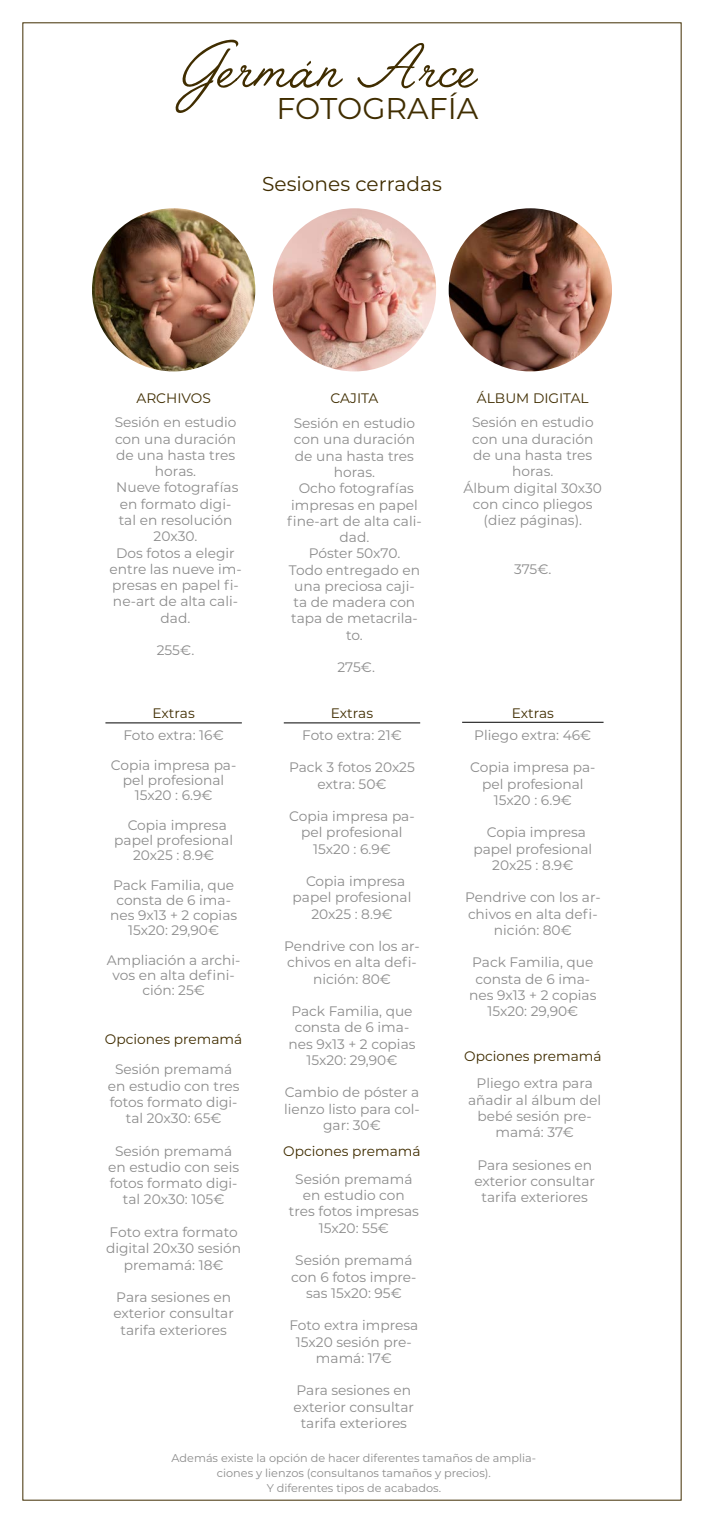
<style>
.page{position:relative;width:704px;height:1523px;background:#fff}
.page>*{position:absolute;margin:0;border:0;box-sizing:border-box;transform-origin:0 0}
.t1{font:79.06px "Angelface";color:#402d00}
.t2{font:30px "Montserrat";color:#402d00}
.t3{font:20.12px "Montserrat";color:#402d00}
.t4{font:13.75px/16.2px "Montserrat";color:#8c8c8c;text-align:center}
.t5{font:13.75px "Montserrat";color:#402d00}
.t6{font:11.25px/15px "Montserrat";color:#8c8c8c;text-align:center}
</style>
<div class="page">
<img style="left:92px;top:208px;width:163px;height:163px;border-radius:82px">
<img style="left:272px;top:208px;width:164px;height:163px;border-radius:82px">
<img style="left:448px;top:208px;width:163px;height:163px;border-radius:82px">
<hr style="left:105px;top:722px;width:137px;height:1px;background:#000">
<hr style="left:462px;top:722px;width:141px;height:1px;background:#000">
<hr style="left:283px;top:722px;width:137px;height:1px;background:#000">
<h1 class="t1" style="left:181px;top:24px;width:296px">Germán Arce</h1>
<h2 class="t2" style="left:276px;top:88px;width:203px">FOTOGRAFÍA</h2>
<h3 class="t3" style="left:262px;top:170px;width:181px">Sesiones cerradas</h3>
<p class="t5" style="left:136px;top:389px;width:76px">ARCHIVOS</p>
<p class="t5" style="left:330px;top:389px;width:50px">CAJITA</p>
<p class="t5" style="left:476px;top:389px;width:113px">ÁLBUM DIGITAL</p>
<p class="t4" style="left:287px;top:415px;width:136px">Sesión en estudio con una duración de una hasta tres horas.<br>Ocho fotografías impresas en papel fine-art de alta cali&shy;dad.<br>Póster 50x70.<br>Todo entregado en una preciosa caji&shy;ta de madera con tapa de metacrila&shy;to.</p>
<p class="t4" style="left:337px;top:658px;width:39px">275€.</p>
<p class="t4" style="left:109px;top:414px;width:133px">Sesión en estudio con una duración de una hasta tres horas.<br>Nueve fotografías en formato digi&shy;tal en resolución<br>20x30.<br>Dos fotos a elegir entre las nueve im&shy;presas en papel fi&shy;ne-art de alta cali&shy;dad.</p>
<p class="t4" style="left:157px;top:641px;width:39px">255€.</p>
<p class="t4" style="left:463px;top:414px;width:140px">Sesión en estudio con una duración de una hasta tres horas.<br>Álbum digital 30x30 con cinco pliegos (diez páginas).</p>
<p class="t4" style="left:513px;top:560px;width:39px">375€.</p>
<p class="t5" style="left:152px;top:703px;width:44px">Extras</p>
<p class="t5" style="left:511px;top:703px;width:44px">Extras</p>
<p class="t4" style="left:111px;top:719px;width:127px;line-height:30px">Foto extra: 16€<br>Copia impresa pa-</p>
<p class="t4" style="left:123px;top:772px;width:103px;line-height:15px">pel profesional<br>15x20 : 6.9€</p>
<p class="t4" style="left:114px;top:817px;width:120px;line-height:15px">Copia impresa papel profesional<br>20x25 : 8.9€</p>
<p class="t4" style="left:110px;top:877px;width:128px;line-height:15px">Pack Familia, que consta de 6 ima&shy;nes 9x13 + 2 copias<br>15x20: 29,90€</p>
<p class="t4" style="left:107px;top:952px;width:135px;line-height:15px">Ampliación a archi&shy;vos en alta defini&shy;ción: 25€</p>
<p class="t5" style="left:330px;top:703px;width:44px">Extras</p>
<p class="t4" style="left:302px;top:726px;width:101px">Foto extra: 21€</p>
<p class="t4" style="left:289px;top:759px;width:127px">Pack 3 fotos 20x25 extra: 50€</p>
<p class="t4" style="left:289px;top:807px;width:127px">Copia impresa pa&shy;pel profesional<br>15x20 : 6.9€</p>
<p class="t4" style="left:292px;top:872px;width:120px">Copia impresa papel profesional<br>20x25 : 8.9€</p>
<p class="t4" style="left:284px;top:937px;width:137px">Pendrive con los ar&shy;chivos en alta defi&shy;nición: 80€</p>
<p class="t4" style="left:288px;top:1002px;width:128px">Pack Familia, que consta de 6 ima&shy;nes 9x13 + 2 copias<br>15x20: 29,90€</p>
<p class="t4" style="left:284px;top:1084px;width:137px">Cambio de póster a lienzo listo para col&shy;gar: 30€</p>
<p class="t4" style="left:474px;top:726px;width:118px">Pliego extra: 46€</p>
<p class="t4" style="left:470px;top:759px;width:127px">Copia impresa pa&shy;pel profesional<br>15x20 : 6.9€</p>
<p class="t4" style="left:473px;top:824px;width:120px">Copia impresa papel profesional<br>20x25 : 8.9€</p>
<p class="t4" style="left:464px;top:889px;width:137px">Pendrive con los ar&shy;chivos en alta defi&shy;nición: 80€</p>
<p class="t4" style="left:469px;top:954px;width:128px">Pack Familia, que consta de 6 ima&shy;nes 9x13 + 2 copias<br>15x20: 29,90€</p>
<p class="t5" style="left:105px;top:1029px;width:139px">Opciones premamá</p>
<p class="t5" style="left:464px;top:1046px;width:139px">Opciones premamá</p>
<p class="t4" style="left:468px;top:1074px;width:135px">Pliego extra para añadir al álbum del bebé sesión pre&shy;mamá: 37€</p>
<p class="t4" style="left:474px;top:1156px;width:122px">Para sesiones en exterior consultar tarifa exteriores</p>
<p class="t4" style="left:108px;top:1061px;width:133px">Sesión premamá en estudio con tres fotos formato digi&shy;tal 20x30: 65€</p>
<p class="t4" style="left:108px;top:1142px;width:132px">Sesión premamá en estudio con seis fotos formato digi&shy;tal 20x30: 105€</p>
<p class="t4" style="left:106px;top:1223px;width:137px">Foto extra formato digital 20x30 sesión premamá: 18€</p>
<p class="t4" style="left:113px;top:1288px;width:122px">Para sesiones en exterior consultar tarifa exteriores</p>
<p class="t5" style="left:283px;top:1142px;width:139px">Opciones premamá</p>
<p class="t4" style="left:289px;top:1170px;width:131px">Sesión premamá en estudio con tres fotos impresas<br>15x20: 55€</p>
<p class="t4" style="left:291px;top:1251px;width:127px">Sesión premamá con 6 fotos impre&shy;sas 15x20: 95€</p>
<p class="t4" style="left:289px;top:1316px;width:130px">Foto extra impresa<br>15x20 sesión pre&shy;mamá: 17€</p>
<p class="t4" style="left:293px;top:1381px;width:122px">Para sesiones en exterior consultar tarifa exteriores</p>
<p class="t6" style="left:171px;top:1450px;width:366px">Además existe la opción de hacer diferentes tamaños de amplia&shy;ciones y lienzos (consultanos tamaños y precios).<br>Y diferentes tipos de acabados.</p>
</div>
